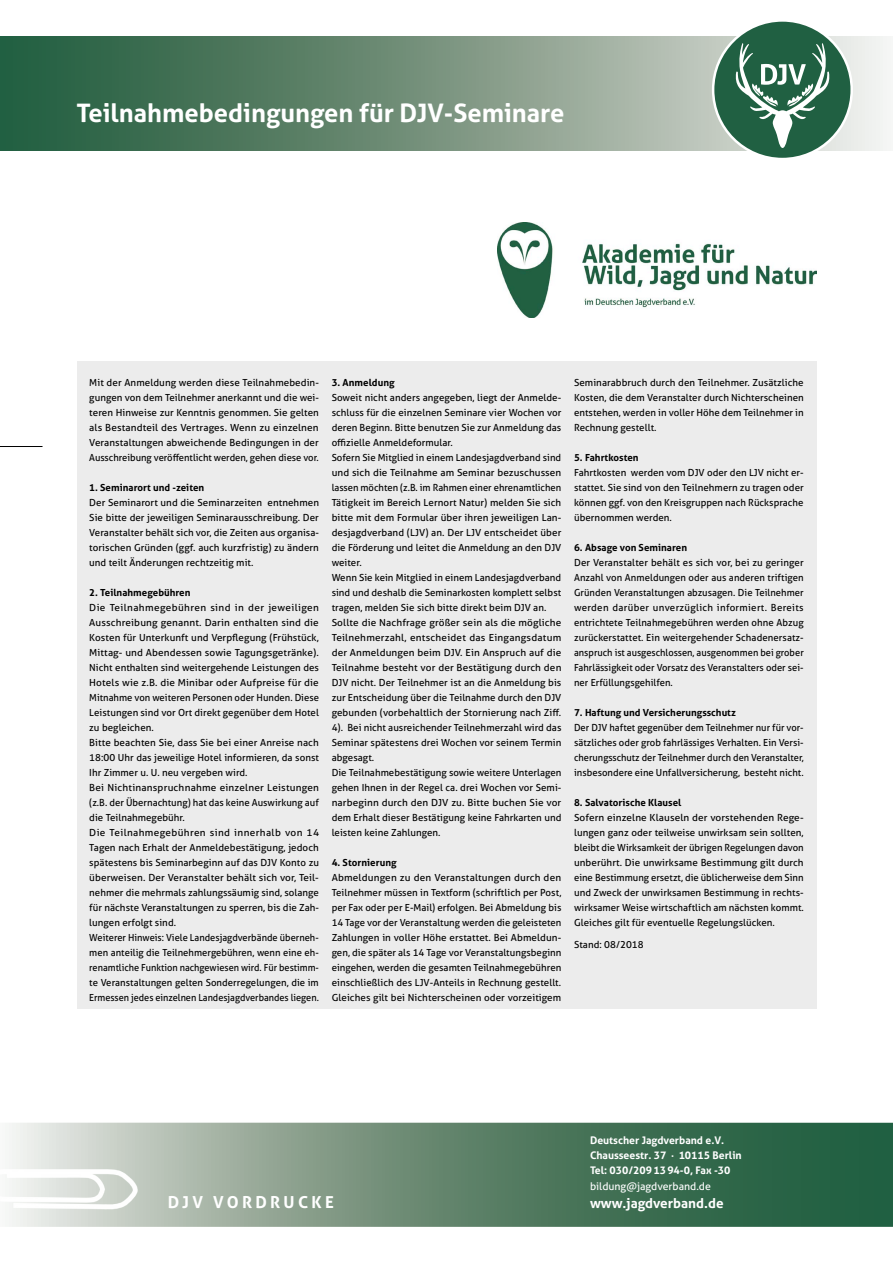
<style>
.page{position:relative;width:893px;height:1263px;background:#fff}
.page>*{position:absolute;margin:0;border:0;box-sizing:border-box;transform-origin:0 0}
.t1{font:700 25.5px "Aller";color:#fff}
.t2{font:700 16.5px "Aller";letter-spacing:.2em;color:#fff}
.t3{font:700 13.5px "Aller";color:#fff}
.t4{font:700 10.5px/15px "Aller";color:#fff}
.t5{font:10.5px "Aller";color:#fff}
.t6{font:9.75px/15px "Aller";letter-spacing:.005em;color:#000;text-align:justify}
.t7{font:9.75px/15px "Aller";letter-spacing:.005em;color:#000;text-align:justify;scale:.96 1}
.t8{font:700 9.75px "Aller";letter-spacing:.005em;color:#000}
</style>
<div class="page">
<svg style="left:0;top:36px;width:887px;height:115px;background:#72917c"></svg>
<svg style="left:712px;top:19px;width:141px;height:141px;background:#487c64"></svg>
<svg style="left:734px;top:43px;width:97px;height:105px"></svg>
<svg style="left:9px;top:1123px;width:884px;height:104px;background:#648872"></svg>
<img style="left:9px;top:1158px;width:138px;height:63px">
<img style="left:497px;top:223px;width:319px;height:95px">
<div style="left:77px;top:361px;width:739px;height:648px;background:#ececec"></div>
<hr style="left:0;top:446px;width:43px;height:1px;background:#000">
<h1 class="t1" style="left:77px;top:97px;width:489px">Teilnahmebedingungen für DJV-Seminare</h1>
<p class="t6" style="left:89px;top:375px;width:231px">Mit der Anmeldung werden diese Teilnahmebedin&shy;gungen von dem Teilnehmer anerkannt und die wei&shy;teren Hinweise zur Kenntnis genommen. Sie gelten als Bestandteil des Vertrages. Wenn zu einzelnen Veranstaltungen abweichende Bedingungen in der Ausschreibung veröffentlicht werden, gehen diese vor.</p>
<p class="t8" style="left:89px;top:481px;width:117px">1. Seminarort und -zeiten</p>
<p class="t6" style="left:89px;top:495px;width:231px">Der Seminarort und die Seminarzeiten entnehmen Sie bitte der jeweiligen Seminarausschreibung. Der Veranstalter behält sich vor, die Zeiten aus organisa&shy;torischen Gründen (ggf. auch kurzfristig) zu ändern und teilt Änderungen rechtzeitig mit.</p>
<p class="t8" style="left:89px;top:586px;width:103px">2. Teilnahmegebühren</p>
<p class="t6" style="left:89px;top:600px;width:231px;text-align:left">Die Teilnahmegebühren sind in der jeweiligen Ausschreibung genannt. Darin enthalten sind die Kosten für Unterkunft und Verpflegung (Frühstück, Mittag- und Abendessen sowie Tagungsgetränke).<br>Nicht enthalten sind weitergehende Leistungen des Hotels wie z.B. die Minibar oder Aufpreise für die Mitnahme von weiteren Personen oder Hunden. Diese Leistungen sind vor Ort direkt gegenüber dem Hotel zu begleichen.<br>Bitte beachten Sie, dass Sie bei einer Anreise nach 18:00 Uhr das jeweilige Hotel informieren, da sonst Ihr Zimmer u. U. neu vergeben wird.<br>Bei Nichtinanspruchnahme einzelner Leistungen (z.B. der Übernachtung) hat das keine Auswirkung auf die Teilnahmegebühr.<br>Die Teilnahmegebühren sind innerhalb von 14<br>Tagen nach Erhalt der Anmeldebestätigung, jedoch spätestens bis Seminarbeginn auf das DJV Konto zu überweisen. Der Veranstalter behält sich vor, Teil&shy;nehmer die mehrmals zahlungssäumig sind, solange für nächste Veranstaltungen zu sperren, bis die Zah&shy;lungen erfolgt sind.<br>Weiterer Hinweis: Viele Landesjagdverbände überneh&shy;men anteilig die Teilnehmergebühren, wenn eine eh&shy;renamtliche Funktion nachgewiesen wird. Für bestimm&shy;te Veranstaltungen gelten Sonderregelungen, die im Ermessen jedes einzelnen Landesjagdverbandes liegen.</p>
<p class="t8" style="left:332px;top:376px;width:64px">3. Anmeldung</p>
<p class="t6" style="left:332px;top:390px;width:231px;text-align:left">Soweit nicht anders angegeben, liegt der Anmelde&shy;schluss für die einzelnen Seminare vier Wochen vor deren Beginn. Bitte benutzen Sie zur Anmeldung das offizielle Anmeldeformular.<br>Sofern Sie Mitglied in einem Landesjagdverband sind und sich die Teilnahme am Seminar bezuschussen lassen möchten (z.B. im Rahmen einer ehrenamtlichen Tätigkeit im Bereich Lernort Natur) melden Sie sich bitte mit dem Formular über ihren jeweiligen Lan&shy;desjagdverband (LJV) an. Der LJV entscheidet über die Förderung und leitet die Anmeldung an den DJV weiter.<br>Wenn Sie kein Mitglied in einem Landesjagdverband sind und deshalb die Seminarkosten komplett selbst tragen, melden Sie sich bitte direkt beim DJV an.<br>Sollte die Nachfrage größer sein als die mögliche Teilnehmerzahl, entscheidet das Eingangsdatum der Anmeldungen beim DJV. Ein Anspruch auf die Teilnahme besteht vor der Bestätigung durch den DJV nicht. Der Teilnehmer ist an die Anmeldung bis zur Entscheidung über die Teilnahme durch den DJV gebunden (vorbehaltlich der Stornierung nach Ziff.<br>4). Bei nicht ausreichender Teilnehmerzahl wird das Seminar spätestens drei Wochen vor seinem Termin abgesagt.<br>Die Teilnahmebestätigung sowie weitere Unterlagen gehen Ihnen in der Regel ca. drei Wochen vor Semi&shy;narbeginn durch den DJV zu. Bitte buchen Sie vor dem Erhalt dieser Bestätigung keine Fahrkarten und leisten keine Zahlungen.</p>
<p class="t8" style="left:332px;top:856px;width:66px">4. Stornierung</p>
<p class="t6" style="left:332px;top:870px;width:231px">Abmeldungen zu den Veranstaltungen durch den Teilnehmer müssen in Textform (schriftlich per Post, per Fax oder per E-Mail) erfolgen. Bei Abmeldung bis 14 Tage vor der Veranstaltung werden die geleisteten Zahlungen in voller Höhe erstattet. Bei Abmeldun&shy;gen, die später als 14 Tage vor Veranstaltungsbeginn eingehen, werden die gesamten Teilnahmegebühren einschließlich des LJV-Anteils in Rechnung gestellt.<br>Gleiches gilt bei Nichterscheinen oder vorzeitigem</p>
<p class="t6" style="left:574px;top:375px;width:231px">Seminarabbruch durch den Teilnehmer. Zusätzliche Kosten, die dem Veranstalter durch Nichterscheinen entstehen, werden in voller Höhe dem Teilnehmer in Rechnung gestellt.</p>
<p class="t8" style="left:574px;top:451px;width:66px">5. Fahrtkosten</p>
<p class="t6" style="left:574px;top:465px;width:231px">Fahrtkosten werden vom DJV oder den LJV nicht er&shy;stattet. Sie sind von den Teilnehmern zu tragen oder können ggf. von den Kreisgruppen nach Rücksprache übernommen werden.</p>
<p class="t8" style="left:574px;top:541px;width:115px">6. Absage von Seminaren</p>
<p class="t6" style="left:574px;top:555px;width:231px">Der Veranstalter behält es sich vor, bei zu geringer Anzahl von Anmeldungen oder aus anderen triftigen Gründen Veranstaltungen abzusagen. Die Teilnehmer werden darüber unverzüglich informiert. Bereits entrichtete Teilnahmegebühren werden ohne Abzug zurückerstattet. Ein weitergehender Schadenersatz&shy;anspruch ist ausgeschlossen, ausgenommen bei grober Fahrlässigkeit oder Vorsatz des Veranstalters oder sei&shy;ner Erfüllungsgehilfen.</p>
<p class="t8" style="left:574px;top:706px;width:163px">7. Haftung und Versicherungsschutz</p>
<p class="t7" style="left:574px;top:720px;width:241px">Der DJV haftet gegenüber dem Teilnehmer nur für vor&shy;sätzliches oder grob fahrlässiges Verhalten. Ein Versi&shy;cherungsschutz der Teilnehmer durch den Veranstalter, insbesondere eine Unfallversicherung, besteht nicht.</p>
<p class="t8" style="left:574px;top:796px;width:109px">8. Salvatorische Klausel</p>
<p class="t6" style="left:574px;top:810px;width:231px">Sofern einzelne Klauseln der vorstehenden Rege&shy;lungen ganz oder teilweise unwirksam sein sollten, bleibt die Wirksamkeit der übrigen Regelungen davon unberührt. Die unwirksame Bestimmung gilt durch eine Bestimmung ersetzt, die üblicherweise dem Sinn und Zweck der unwirksamen Bestimmung in rechts&shy;wirksamer Weise wirtschaftlich am nächsten kommt.<br>Gleiches gilt für eventuelle Regelungslücken.</p>
<p class="t6" style="left:574px;top:937px;width:71px">Stand: 08/2018</p>
<h2 class="t2" style="left:168px;top:1192px;width:168px">DJV VORDRUCKE</h2>
<p class="t4" style="left:590px;top:1132px;width:153px">Deutscher Jagdverband e.V.<br>Chausseestr. 37 · 10115 Berlin<br>Tel: 030/2091394-0, Fax -30</p>
<p class="t5" style="left:590px;top:1180px;width:122px">bildung@jagdverband.de</p>
<h3 class="t3" style="left:590px;top:1195px;width:135px">www.jagdverband.de</h3>
</div>
